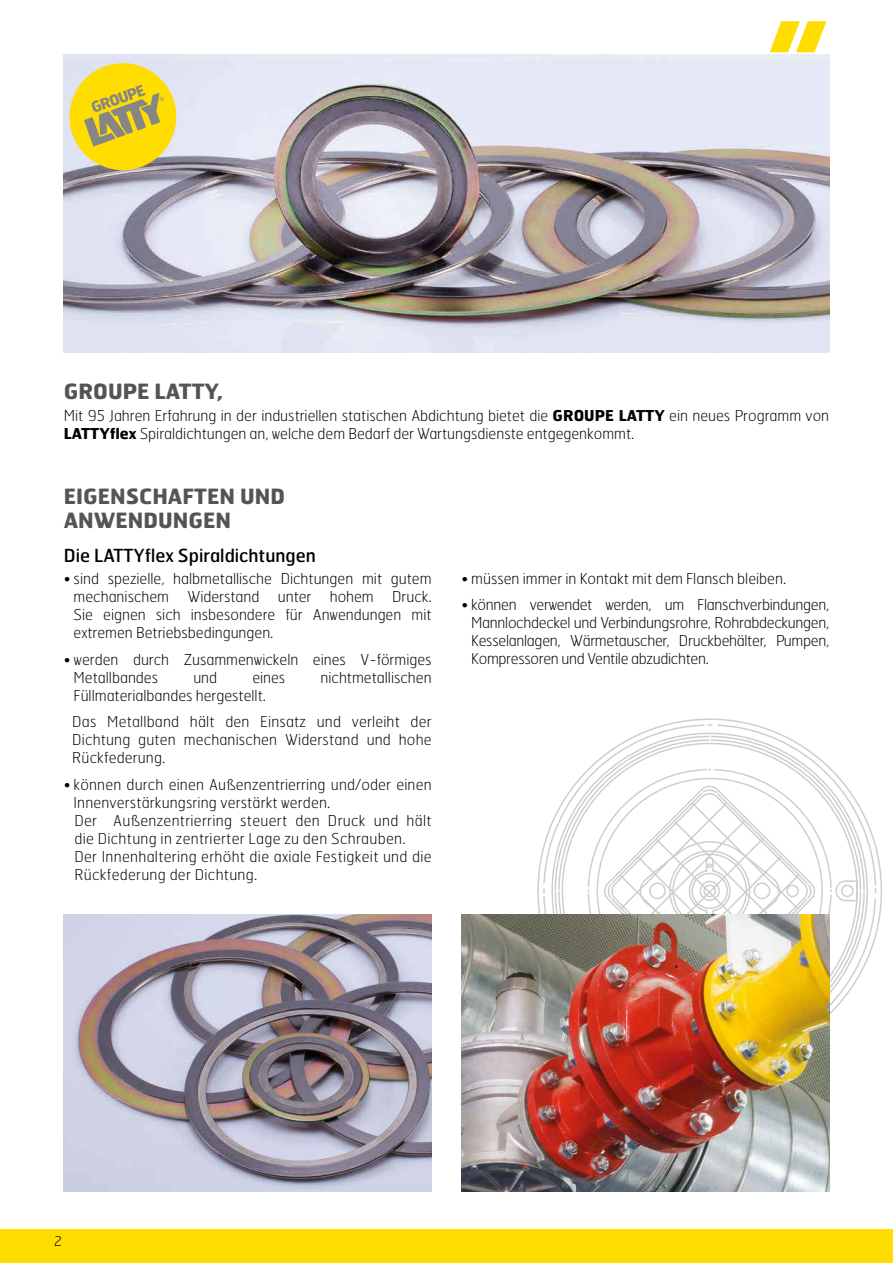
<style>
.page{position:relative;width:893px;height:1263px;background:#fff}
.page>*{position:absolute;margin:0;border:0;box-sizing:border-box;transform-origin:0 0}
.t1{font:700 21px/24px "Hermes";color:#555453}
.t2{font:18px "Hermes";color:#000}
.t3{font:100 15px/18px "Hermes";color:#000}
.t4{font:100 15px/18px "Hermes";letter-spacing:.02em;color:#000}
.t5{font:100 13.5px "Hermes";color:#000}
.s1{font-weight:700}
</style>
<div class="page">
<svg style="left:542px;top:724px;width:335px;height:334px"></svg>
<div style="left:0;top:1229px;width:893px;height:34px;background:#fd0"></div>
<img style="left:461px;top:915px;width:368px;height:277px">
<img style="left:64px;top:54px;width:765px;height:298px">
<img style="left:64px;top:915px;width:368px;height:277px">
<svg style="left:770px;top:21px;width:56px;height:31px"></svg>
<svg style="left:63px;top:57px;width:119px;height:119px;background:#dbca63"></svg>
<h1 class="t1" style="left:64px;top:379px;width:161px">GROUPE LATTY,</h1>
<p class="t3" style="left:64px;top:406px;width:767px">Mit 95 Jahren Erfahrung in der industriellen statischen Abdichtung bietet die <span class="s1">GROUPE LATTY</span> ein neues Programm von<br><span class="s1">LATTYflex</span> Spiraldichtungen an, welche dem Bedarf der Wartungsdienste entgegenkommt.</p>
<h1 class="t1" style="left:64px;top:484px;width:223px">EIGENSCHAFTEN UND<br>ANWENDUNGEN</h1>
<p class="t2" style="left:64px;top:545px;width:254px">Die LATTYflex Spiraldichtungen</p>
<p class="t3" style="left:74px;top:570px;width:359px;text-align:justify;text-indent:-10px">• sind spezielle, halbmetallische Dichtungen mit gutem mechanischem Widerstand unter hohem Druck.<br>Sie eignen sich insbesondere für Anwendungen mit extremen Betriebsbedingungen.</p>
<p class="t3" style="left:74px;top:650px;width:359px;text-indent:-10px">• werden durch Zusammenwickeln eines V-förmiges<br>Metallbandes</p>
<p class="t3" style="left:193px;top:668px;width:25px">und</p>
<p class="t3" style="left:252px;top:668px;width:35px">eines</p>
<p class="t3" style="left:321px;top:668px;width:113px">nichtmetallischen</p>
<p class="t3" style="left:72px;top:682px;width:361px;line-height:26.5px">Füllmaterialbandes hergestellt.<br>Das Metallband hält den Einsatz und verleiht der</p>
<p class="t3" style="left:72px;top:731px;width:361px">Dichtung guten mechanischen Widerstand und hohe<br>Rückfederung.</p>
<p class="t4" style="left:74px;top:775px;width:359px;text-indent:-10px">• können durch einen Außenzentrierring und/oder einen Innenverstärkungsring verstärkt werden.<br>Der Außenzentrierring steuert den Druck und hält die Dichtung in zentrierter Lage zu den Schrauben.<br>Der Innenhaltering erhöht die axiale Festigkeit und die Rückfederung der Dichtung.</p>
<p class="t3" style="left:461px;top:569px;width:326px">• müssen immer in Kontakt mit dem Flansch bleiben.</p>
<p class="t3" style="left:471px;top:596px;width:359px;text-align:justify;text-indent:-10px">• können verwendet werden, um Flanschverbindungen, Mannlochdeckel und Verbindungsrohre, Rohrabdeckungen, Kesselanlagen, Wärmetauscher, Druckbehälter, Pumpen, Kompressoren und Ventile abzudichten.</p>
<p class="t5" style="left:54px;top:1233px;width:9px">2</p>
</div>
